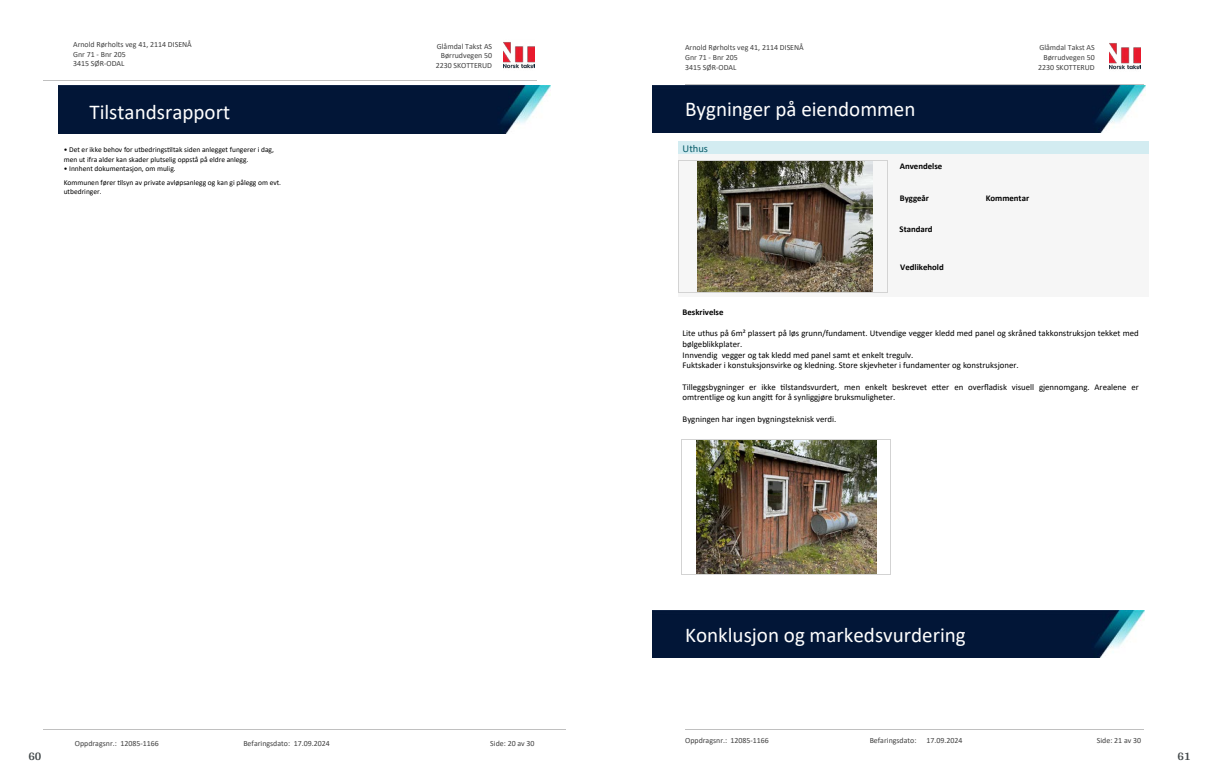
<style>
.page{position:relative;width:1219px;height:782px;background:#fff}
.page>*{position:absolute;margin:0;border:0;box-sizing:border-box;transform-origin:0 0}
.t1{font:21.1px "Calibri";color:#fff}
.t2{font:700 12px "Arya";color:#414749}
.t3{font:10.5px "Calibri";color:#065c69}
.t4{font:8.8px/10.7px "Calibri";color:#000}
.t5{font:700 8.8px "Calibri";color:#000}
.t6{font:7.9px/9.7px "Calibri";color:#404040}
.t7{font:7.5px/9.1px "Calibri";color:#000}
</style>
<div class="page">
<img style="left:504px;top:42px;width:31px;height:27px">
<hr style="left:43px;top:80px;width:493px;height:1px;background:#c0c0c0">
<img style="left:59px;top:86px;width:491px;height:47px">
<hr style="left:43px;top:728px;width:523px;height:1px;background:#c0c0c0">
<img style="left:653px;top:610px;width:492px;height:47px">
<img style="left:653px;top:85px;width:492px;height:48px">
<div style="left:678px;top:141px;width:471px;height:13px;background:#d3ecf1"></div>
<div style="left:678px;top:154px;width:471px;height:142px;background:#f6f6f6"></div>
<img style="left:697px;top:162px;width:176px;height:130px">
<hr style="left:678px;top:161px;width:1px;height:131px;background:#d3d3d3">
<hr style="left:887px;top:161px;width:1px;height:131px;background:#d3d3d3">
<hr style="left:678px;top:161px;width:209px;height:1px;background:#d3d3d3">
<hr style="left:678px;top:292px;width:209px;height:1px;background:#d3d3d3">
<img style="left:696px;top:440px;width:180px;height:134px">
<hr style="left:681px;top:439px;width:1px;height:135px;background:#d3d3d3">
<hr style="left:890px;top:439px;width:1px;height:135px;background:#d3d3d3">
<hr style="left:681px;top:439px;width:209px;height:1px;background:#d3d3d3">
<hr style="left:681px;top:574px;width:209px;height:1px;background:#d3d3d3">
<img style="left:1110px;top:43px;width:31px;height:27px">
<hr style="left:685px;top:84px;width:458px;height:1px;background:#c0c0c0">
<hr style="left:685px;top:729px;width:458px;height:1px;background:#c0c0c0">
<p class="t6" style="left:73px;top:39px;width:120px">Arnold Rørholts veg 41, 2114 DISENÅ<br>Gnr 71 - Bnr 205<br>3415 SØR-ODAL</p>
<p class="t6" style="left:437px;top:41px;width:57px">Glåmdal Takst AS</p>
<p class="t6" style="left:441px;top:51px;width:53px">Børrudvegen 50</p>
<p class="t6" style="left:436px;top:60px;width:58px">2230 SKOTTERUD</p>
<h1 class="t1" style="left:89px;top:98px;width:142px">Tilstandsrapport</h1>
<p class="t7" style="left:64px;top:145px;width:212px">• Det er ikke behov for utbedrings琀椀ltak siden anlegget fungerer i dag, men ut ifra alder kan skader plutselig oppstå på eldre anlegg.</p>
<p class="t7" style="left:64px;top:161px;width:219px;line-height:14px">• Innhent dokumentasjon, om mulig.<br>Kommunen fører 琀椀lsyn av private avløpsanlegg og kan gi pålegg om evt.</p>
<p class="t7" style="left:64px;top:186px;width:39px">utbedringer.</p>
<h2 class="t2" style="left:28px;top:749px;width:15px">60</h2>
<p class="t6" style="left:75px;top:738px;width:85px">Oppdragsnr.: 12085-1166</p>
<p class="t6" style="left:243px;top:738px;width:88px">Befaringsdato: 17.09.2024</p>
<p class="t6" style="left:490px;top:738px;width:46px">Side: 20 av 30</p>
<p class="t6" style="left:685px;top:43px;width:120px">Arnold Rørholts veg 41, 2114 DISENÅ<br>Gnr 71 - Bnr 205<br>3415 SØR-ODAL</p>
<p class="t6" style="left:1039px;top:43px;width:57px">Glåmdal Takst AS</p>
<p class="t6" style="left:1043px;top:52px;width:53px">Børrudvegen 50</p>
<p class="t6" style="left:1038px;top:62px;width:58px">2230 SKOTTERUD</p>
<h1 class="t1" style="left:685px;top:94px;width:232px">Bygninger på eiendommen</h1>
<p class="t3" style="left:683px;top:141px;width:27px">Uthus</p>
<p class="t5" style="left:900px;top:160px;width:44px">Anvendelse</p>
<p class="t5" style="left:900px;top:191px;width:31px">Byggeår</p>
<p class="t5" style="left:986px;top:191px;width:45px">Kommentar</p>
<p class="t5" style="left:900px;top:223px;width:35px">Standard</p>
<p class="t5" style="left:900px;top:261px;width:45px">Vedlikehold</p>
<p class="t5" style="left:683px;top:305px;width:42px">Beskrivelse</p>
<p class="t4" style="left:683px;top:327px;width:458px">Lite uthus på 6m² plassert på løs grunn/fundament. Utvendige vegger kledd med panel og skråned takkonstruksjon tekket med bølgeblikkplater.<br>Innvendig vegger og tak kledd med panel samt et enkelt tregulv.<br>Fuktskader i konstuksjonsvirke og kledning. Store skjevheter i fundamenter og konstruksjoner.</p>
<p class="t4" style="left:683px;top:381px;width:458px">Tilleggsbygninger er ikke 琀椀lstandsvurdert, men enkelt beskrevet e琀琀er en over昀氀adisk visuell gjennomgang. Arealene er omtrentlige og kun angi琀琀 for å synliggjøre bruksmuligheter.</p>
<p class="t4" style="left:683px;top:413px;width:155px">Bygningen har ingen bygningsteknisk verdi.</p>
<h1 class="t1" style="left:685px;top:619px;width:282px">Konklusjon og markedsvurdering</h1>
<p class="t6" style="left:685px;top:735px;width:85px">Oppdragsnr.: 12085-1166</p>
<p class="t6" style="left:870px;top:735px;width:48px">Befaringsdato:</p>
<p class="t6" style="left:926px;top:735px;width:37px">17.09.2024</p>
<p class="t6" style="left:1097px;top:735px;width:46px">Side: 21 av 30</p>
<h2 class="t2" style="left:1177px;top:749px;width:15px">61</h2>
</div>
